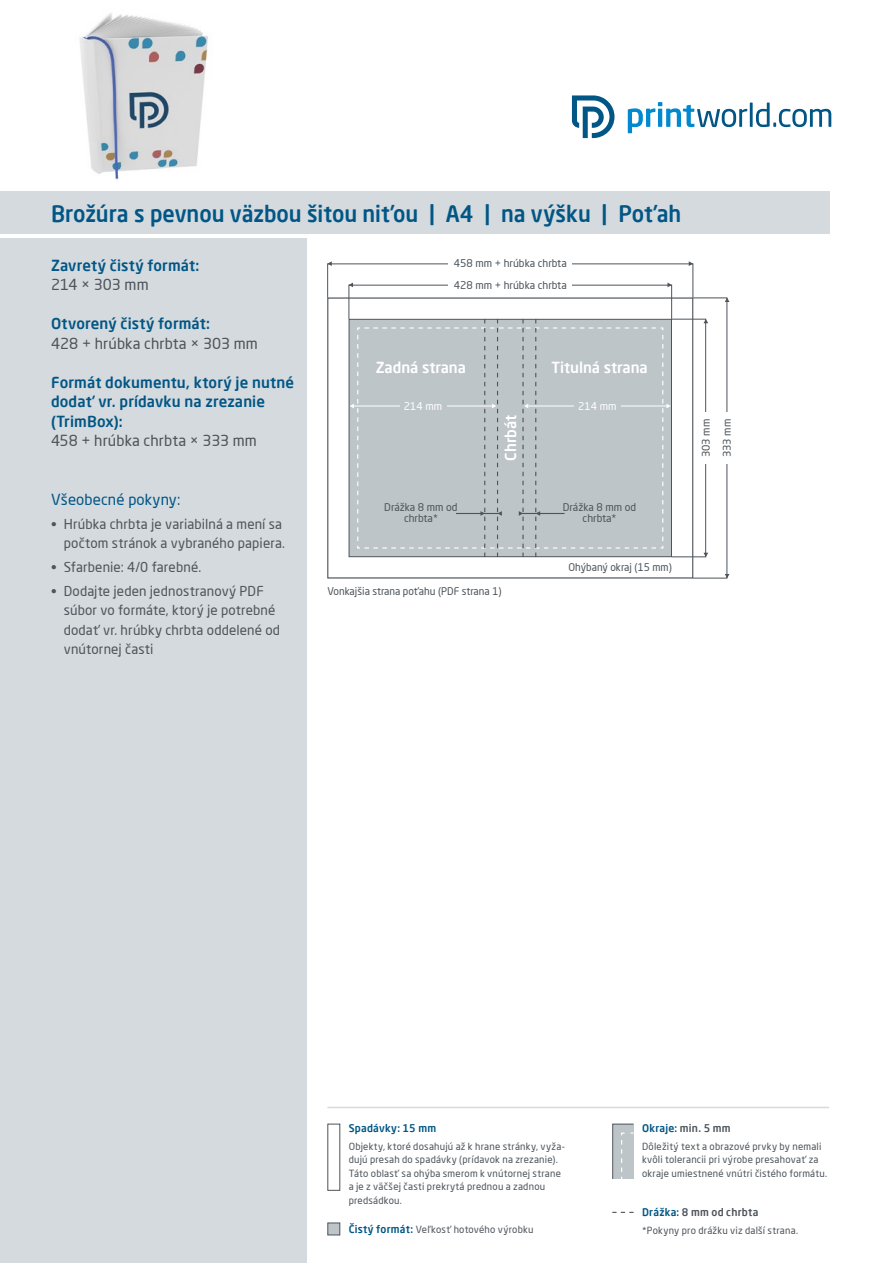
<style>
.page{position:relative;width:893px;height:1263px;background:#fff}
.page>*{position:absolute;margin:0;border:0;box-sizing:border-box;transform-origin:0 0}
.t1{font:500 22.5px "Neo Sans Pro";color:#015685;scale:.96 1}
.t2{font:500 15px/19.5px "Neo Sans Pro";letter-spacing:.01em;color:#015685}
.t3{font:15px "Neo Sans Pro";letter-spacing:.005em;color:#4d545a}
.t4{font:500 15px "Neo Sans Pro";color:#fff}
.t5{font:15px "Neo Sans Pro";letter-spacing:.01em;color:#015685}
.t6{font:13.5px/19.5px "Neo Sans Pro";letter-spacing:.01em;color:#4d545a;text-align:right}
.t7{font:10.5px/21.3px "Neo Sans Pro";color:#4d545a}
.t8{font:500 10.5px "Neo Sans Pro";letter-spacing:.025em;color:#015685}
.t9{font:500 10.5px "Neo Sans Pro";letter-spacing:.025em;color:#4d545a}
.t10{font:10.5px "Neo Sans Pro";color:#fff}
.t11{font:9.75px/13.5px "Neo Sans Pro";letter-spacing:.025em;color:#4d545a}
.s1{font-weight:500;font-size:10.5px;color:#015685}
.s2{color:#4d545a}
.s3{color:#015685}
</style>
<div class="page">
<div style="left:0;top:238px;width:306px;height:1025px;background:#d4dade"></div>
<div style="left:0;top:191px;width:829px;height:43px;background:#d4dade"></div>
<svg style="left:628px;top:102px;width:203px;height:31px"></svg>
<svg style="left:572px;top:96px;width:42px;height:42px"></svg>
<hr style="left:327px;top:1107px;width:502px;height:1px;background:#d4dade">
<div style="left:327px;top:1124px;width:13px;height:67px;border:1px solid #4d545a"></div>
<div style="left:327px;top:1222px;width:13px;height:13px;background:#bec5c9;border:1px solid #4d545a"></div>
<svg style="left:612px;top:1212px;width:22px;height:1px"></svg>
<svg style="left:612px;top:1123px;width:22px;height:56px"></svg>
<div style="left:327px;top:298px;width:366px;height:280px;border:1px solid #4d545a"></div>
<div style="left:672px;top:319px;width:34px;height:238px;border:1px solid #4d545a"></div>
<svg style="left:327px;top:261px;width:5px;height:5px"></svg>
<svg style="left:349px;top:283px;width:4px;height:4px"></svg>
<svg style="left:689px;top:261px;width:4px;height:5px"></svg>
<svg style="left:667px;top:283px;width:5px;height:4px"></svg>
<svg style="left:725px;top:298px;width:4px;height:4px"></svg>
<svg style="left:703px;top:319px;width:5px;height:4px"></svg>
<svg style="left:725px;top:574px;width:4px;height:4px"></svg>
<svg style="left:703px;top:553px;width:5px;height:4px"></svg>
<div style="left:702px;top:412px;width:8px;height:51px;background:#fff"></div>
<div style="left:350px;top:319px;width:321px;height:238px;background:#bec5c9"></div>
<img style="left:79px;top:13px;width:129px;height:167px">
<h1 class="t1" style="left:51px;top:200px;width:658px">Brožúra s pevnou väzbou šitou niťou | A4 | na výšku | Poťah</h1>
<h2 class="t2" style="left:51px;top:255px;width:150px">Zavretý čistý formát:</h2>
<h2 class="t3" style="left:51px;top:276px;width:99px">214 × 303 mm</h2>
<h2 class="t2" style="left:51px;top:314px;width:161px">Otvorený čistý formát:</h2>
<h2 class="t3" style="left:51px;top:334px;width:208px">428 + hrúbka chrbta × 303 mm</h2>
<h2 class="t2" style="left:51px;top:372px;width:244px">Formát dokumentu, ktorý je nutné dodať vr. prídavku na zrezanie (TrimBox):</h2>
<h2 class="t3" style="left:51px;top:432px;width:207px">458 + hrúbka chrbta × 333 mm</h2>
<h2 class="t5" style="left:51px;top:490px;width:131px">Všeobecné pokyny:</h2>
<h3 class="t6" style="left:51px;top:514px;width:236px">• Hrúbka chrbta je variabilná a mení sa počtom stránok a vybraného papiera.</h3>
<h3 class="t6" style="left:51px;top:557px;width:152px">• Sfarbenie: 4/0 farebné.</h3>
<h3 class="t6" style="left:64px;top:581px;width:218px;text-align:left;text-indent:-13px">• Dodajte jeden jednostranový PDF súbor vo formáte, ktorý je potrebné dodať vr. hrúbky chrbta oddelené od vnútornej časti</h3>
<p class="t7" style="left:454px;top:253px;width:115px">458 mm + hrúbka chrbta<br>428 mm + hrúbka chrbta</p>
<h2 class="t4" style="left:376px;top:357px;width:92px">Zadná strana</h2>
<h2 class="t4" style="left:551px;top:357px;width:98px">Titulná strana</h2>
<p class="t10" style="left:404px;top:400px;width:40px">214 mm</p>
<p class="t10" style="left:578px;top:400px;width:40px">214 mm</p>
<h2 class="t4" style="left:501px;top:461px;width:47px;rotate:-90deg">Chrbát</h2>
<p class="t7" style="left:384px;top:501px;width:75px;line-height:11.2px;text-align:center">Drážka 8 mm od chrbta*</p>
<p class="t7" style="left:563px;top:501px;width:75px;line-height:11.2px;text-align:center">Drážka 8 mm od chrbta*</p>
<p class="t7" style="left:327px;top:580px;width:176px">Vonkajšia strana poťahu (PDF strana 1)</p>
<p class="t7" style="left:569px;top:556px;width:105px">Ohýbaný okraj (15 mm)</p>
<p class="t7" style="left:695px;top:457px;width:40px;rotate:-90deg">303 mm<br>333 mm</p>
<p class="t8" style="left:349px;top:1121px;width:89px">Spadávky: 15 mm</p>
<p class="t11" style="left:349px;top:1139px;width:218px">Objekty, ktoré dosahujú až k hrane stránky, vyža&shy;dujú presah do spadávky (prídavok na zrezanie).<br>Táto oblasť sa ohýba smerom k vnútornej strane a je z väčšej časti prekrytá prednou a zadnou predsádkou.</p>
<p class="t11" style="left:349px;top:1222px;width:186px"><span class="s1">Čistý formát:</span> Veľkosť hotového výrobku</p>
<p class="t8" style="left:642px;top:1121px;width:90px">Okraje: <span class="s2">min. 5 mm</span></p>
<p class="t11" style="left:642px;top:1139px;width:187px">Dôležitý text a obrazové prvky by nemali kvôli tolerancii pri výrobe presahovať za okraje umiestnené vnútri čistého formátu.</p>
<p class="t9" style="left:642px;top:1205px;width:118px"><span class="s3">Drážka:</span> 8 mm od chrbta</p>
<p class="t11" style="left:642px;top:1223px;width:158px">*Pokyny pro drážku viz další strana.</p>
</div>
